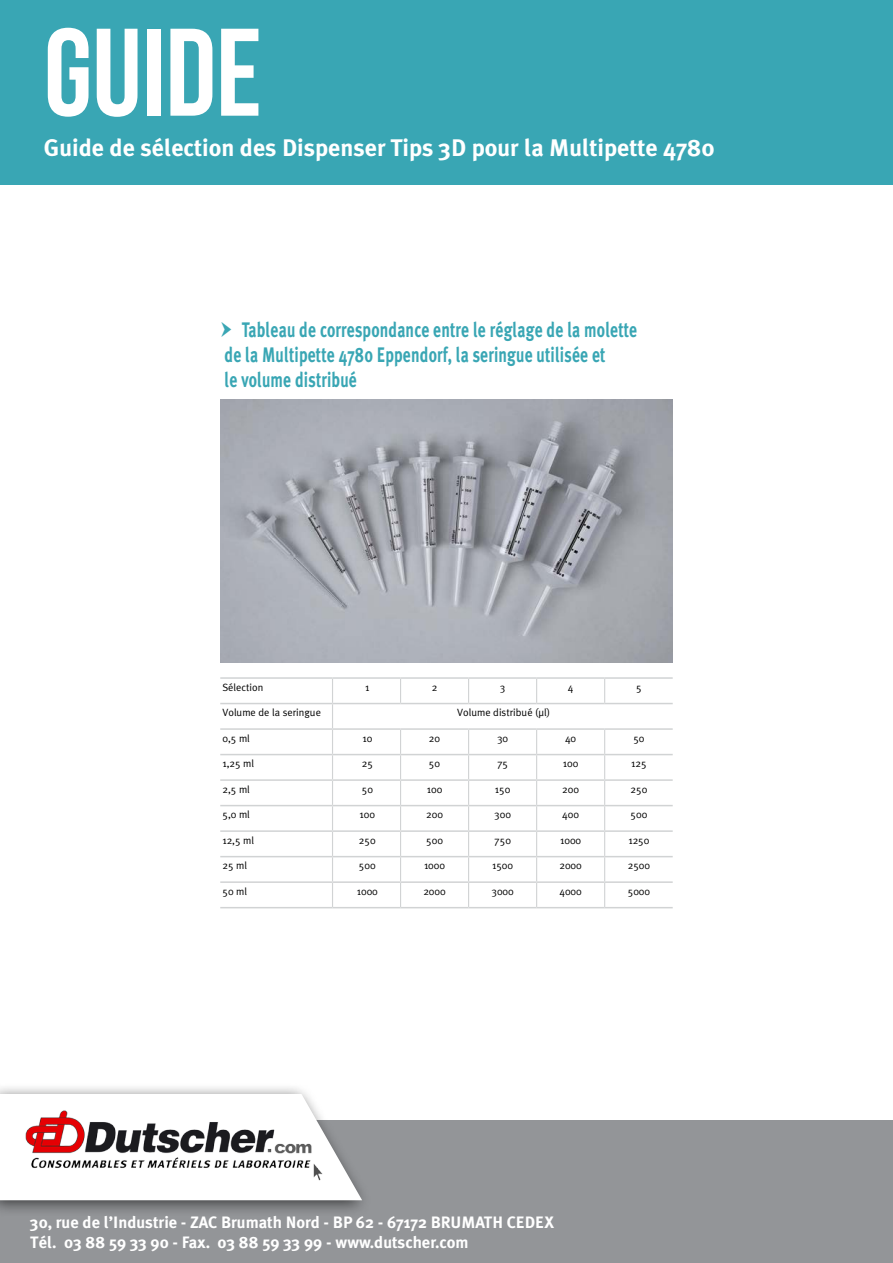
<style>
.page{position:relative;width:893px;height:1263px;background:#fff}
.page>*{position:absolute;margin:0;border:0;box-sizing:border-box;transform-origin:0 0}
.t1{font:124.2px "Bebas Neue";color:#fff}
.t2{font:700 24px "Meta Plus";color:#fff}
.t3{font:700 21px/25.2px "Meta Plus";letter-spacing:.01em;color:#39a6b4;scale:.75 1}
.t4{font:700 16.5px/19.8px "Meta Plus";color:#fff}
.t5{font:10.5px "Meta Plus Normal";color:#000}
</style>
<div class="page">
<div style="left:0;top:0;width:893px;height:185px;background:#39a6b4"></div>
<div style="left:0;top:1120px;width:893px;height:143px;background:#939598"></div>
<div style="left:0;top:1082px;width:371px;height:135px;background:#000;opacity:.6"></div>
<svg style="left:0;top:1094px;width:362px;height:106px"></svg>
<img style="left:21px;top:1106px;width:320px;height:82px">
<img style="left:220px;top:399px;width:453px;height:263px">
<svg style="left:400px;top:679px;width:1px;height:24px"></svg>
<svg style="left:468px;top:679px;width:1px;height:24px"></svg>
<svg style="left:536px;top:679px;width:1px;height:24px"></svg>
<svg style="left:604px;top:679px;width:1px;height:24px"></svg>
<svg style="left:332px;top:679px;width:1px;height:228px"></svg>
<svg style="left:400px;top:730px;width:1px;height:177px"></svg>
<svg style="left:468px;top:730px;width:1px;height:177px"></svg>
<svg style="left:536px;top:730px;width:1px;height:177px"></svg>
<svg style="left:604px;top:730px;width:1px;height:177px"></svg>
<hr style="left:220px;top:728px;width:113px;height:2px;background:#d1d3d4">
<hr style="left:333px;top:728px;width:68px;height:2px;background:#d1d3d4">
<hr style="left:401px;top:728px;width:68px;height:2px;background:#d1d3d4">
<hr style="left:469px;top:728px;width:68px;height:2px;background:#d1d3d4">
<hr style="left:537px;top:728px;width:68px;height:2px;background:#d1d3d4">
<hr style="left:605px;top:728px;width:68px;height:2px;background:#d1d3d4">
<hr style="left:220px;top:754px;width:113px;height:1px;background:#d1d3d4">
<hr style="left:333px;top:754px;width:68px;height:1px;background:#d1d3d4">
<hr style="left:401px;top:754px;width:68px;height:1px;background:#d1d3d4">
<hr style="left:469px;top:754px;width:68px;height:1px;background:#d1d3d4">
<hr style="left:537px;top:754px;width:68px;height:1px;background:#d1d3d4">
<hr style="left:605px;top:754px;width:68px;height:1px;background:#d1d3d4">
<hr style="left:220px;top:779px;width:113px;height:2px;background:#d1d3d4">
<hr style="left:333px;top:779px;width:68px;height:2px;background:#d1d3d4">
<hr style="left:401px;top:779px;width:68px;height:2px;background:#d1d3d4">
<hr style="left:469px;top:779px;width:68px;height:2px;background:#d1d3d4">
<hr style="left:537px;top:779px;width:68px;height:2px;background:#d1d3d4">
<hr style="left:605px;top:779px;width:68px;height:2px;background:#d1d3d4">
<hr style="left:220px;top:805px;width:113px;height:1px;background:#d1d3d4">
<hr style="left:333px;top:805px;width:68px;height:1px;background:#d1d3d4">
<hr style="left:401px;top:805px;width:68px;height:1px;background:#d1d3d4">
<hr style="left:469px;top:805px;width:68px;height:1px;background:#d1d3d4">
<hr style="left:537px;top:805px;width:68px;height:1px;background:#d1d3d4">
<hr style="left:605px;top:805px;width:68px;height:1px;background:#d1d3d4">
<hr style="left:220px;top:830px;width:113px;height:2px;background:#d1d3d4">
<hr style="left:333px;top:830px;width:68px;height:2px;background:#d1d3d4">
<hr style="left:401px;top:830px;width:68px;height:2px;background:#d1d3d4">
<hr style="left:469px;top:830px;width:68px;height:2px;background:#d1d3d4">
<hr style="left:537px;top:830px;width:68px;height:2px;background:#d1d3d4">
<hr style="left:605px;top:830px;width:68px;height:2px;background:#d1d3d4">
<hr style="left:220px;top:856px;width:113px;height:1px;background:#d1d3d4">
<hr style="left:333px;top:856px;width:68px;height:1px;background:#d1d3d4">
<hr style="left:401px;top:856px;width:68px;height:1px;background:#d1d3d4">
<hr style="left:469px;top:856px;width:68px;height:1px;background:#d1d3d4">
<hr style="left:537px;top:856px;width:68px;height:1px;background:#d1d3d4">
<hr style="left:605px;top:856px;width:68px;height:1px;background:#d1d3d4">
<hr style="left:220px;top:881px;width:113px;height:2px;background:#d1d3d4">
<hr style="left:333px;top:881px;width:68px;height:2px;background:#d1d3d4">
<hr style="left:401px;top:881px;width:68px;height:2px;background:#d1d3d4">
<hr style="left:469px;top:881px;width:68px;height:2px;background:#d1d3d4">
<hr style="left:537px;top:881px;width:68px;height:2px;background:#d1d3d4">
<hr style="left:605px;top:881px;width:68px;height:2px;background:#d1d3d4">
<hr style="left:220px;top:907px;width:113px;height:1px;background:#d1d3d4">
<hr style="left:333px;top:907px;width:68px;height:1px;background:#d1d3d4">
<hr style="left:401px;top:907px;width:68px;height:1px;background:#d1d3d4">
<hr style="left:469px;top:907px;width:68px;height:1px;background:#d1d3d4">
<hr style="left:537px;top:907px;width:68px;height:1px;background:#d1d3d4">
<hr style="left:605px;top:907px;width:68px;height:1px;background:#d1d3d4">
<hr style="left:220px;top:677px;width:113px;height:2px;background:#d1d3d4">
<hr style="left:333px;top:677px;width:68px;height:2px;background:#d1d3d4">
<hr style="left:401px;top:677px;width:68px;height:2px;background:#d1d3d4">
<hr style="left:469px;top:677px;width:68px;height:2px;background:#d1d3d4">
<hr style="left:537px;top:677px;width:68px;height:2px;background:#d1d3d4">
<hr style="left:605px;top:677px;width:68px;height:2px;background:#d1d3d4">
<hr style="left:220px;top:703px;width:113px;height:1px;background:#d1d3d4">
<hr style="left:333px;top:703px;width:68px;height:1px;background:#d1d3d4">
<hr style="left:401px;top:703px;width:68px;height:1px;background:#d1d3d4">
<hr style="left:469px;top:703px;width:68px;height:1px;background:#d1d3d4">
<hr style="left:537px;top:703px;width:68px;height:1px;background:#d1d3d4">
<hr style="left:605px;top:703px;width:68px;height:1px;background:#d1d3d4">
<h1 class="t1" style="left:44px;top:5px;width:219px">Guide</h1>
<h2 class="t2" style="left:44px;top:133px;width:672px">Guide de sélection des Dispenser Tips 3D pour la Multipette 4780</h2>
<h3 class="t3" style="left:225px;top:317px;width:552px;text-indent:17px">Tableau de correspondance entre le réglage de la molette de la Multipette 4780 Eppendorf, la seringue utilisée et<br>le volume distribué</h3>
<p class="t5" style="left:222px;top:681px;width:43px">Sélection</p>
<p class="t5" style="left:365px;top:681px;width:6px">1</p>
<p class="t5" style="left:432px;top:681px;width:7px">2</p>
<p class="t5" style="left:500px;top:681px;width:7px">3</p>
<p class="t5" style="left:568px;top:681px;width:7px">4</p>
<p class="t5" style="left:636px;top:681px;width:7px">5</p>
<p class="t5" style="left:222px;top:707px;width:100px">Volume de la seringue</p>
<p class="t5" style="left:457px;top:707px;width:95px">Volume distribué (µl)</p>
<p class="t5" style="left:222px;top:732px;width:29px">0,5 ml</p>
<p class="t5" style="left:362px;top:732px;width:11px">10</p>
<p class="t5" style="left:429px;top:732px;width:13px">20</p>
<p class="t5" style="left:497px;top:732px;width:13px">30</p>
<p class="t5" style="left:565px;top:732px;width:13px">40</p>
<p class="t5" style="left:633px;top:732px;width:13px">50</p>
<p class="t5" style="left:222px;top:758px;width:33px">1,25 ml</p>
<p class="t5" style="left:362px;top:758px;width:13px">25</p>
<p class="t5" style="left:429px;top:758px;width:13px">50</p>
<p class="t5" style="left:497px;top:758px;width:13px">75</p>
<p class="t5" style="left:563px;top:758px;width:17px">100</p>
<p class="t5" style="left:631px;top:758px;width:17px">125</p>
<p class="t5" style="left:222px;top:783px;width:29px">2,5 ml</p>
<p class="t5" style="left:362px;top:783px;width:13px">50</p>
<p class="t5" style="left:427px;top:783px;width:17px">100</p>
<p class="t5" style="left:495px;top:783px;width:17px">150</p>
<p class="t5" style="left:562px;top:783px;width:18px">200</p>
<p class="t5" style="left:630px;top:783px;width:18px">250</p>
<p class="t5" style="left:222px;top:809px;width:29px">5,0 ml</p>
<p class="t5" style="left:360px;top:809px;width:17px">100</p>
<p class="t5" style="left:426px;top:809px;width:18px">200</p>
<p class="t5" style="left:494px;top:809px;width:18px">300</p>
<p class="t5" style="left:562px;top:809px;width:18px">400</p>
<p class="t5" style="left:630px;top:809px;width:18px">500</p>
<p class="t5" style="left:222px;top:834px;width:33px">12,5 ml</p>
<p class="t5" style="left:359px;top:834px;width:18px">250</p>
<p class="t5" style="left:426px;top:834px;width:18px">500</p>
<p class="t5" style="left:494px;top:834px;width:18px">750</p>
<p class="t5" style="left:560px;top:834px;width:23px">1000</p>
<p class="t5" style="left:628px;top:834px;width:23px">1250</p>
<p class="t5" style="left:222px;top:860px;width:26px">25 ml</p>
<p class="t5" style="left:359px;top:860px;width:18px">500</p>
<p class="t5" style="left:424px;top:860px;width:23px">1000</p>
<p class="t5" style="left:492px;top:860px;width:23px">1500</p>
<p class="t5" style="left:559px;top:860px;width:24px">2000</p>
<p class="t5" style="left:628px;top:860px;width:24px">2500</p>
<p class="t5" style="left:222px;top:885px;width:26px">50 ml</p>
<p class="t5" style="left:357px;top:885px;width:23px">1000</p>
<p class="t5" style="left:423px;top:885px;width:24px">2000</p>
<p class="t5" style="left:491px;top:885px;width:24px">3000</p>
<p class="t5" style="left:559px;top:885px;width:24px">4000</p>
<p class="t5" style="left:628px;top:885px;width:24px">5000</p>
<h3 class="t4" style="left:30px;top:1212px;width:525px">30, rue de l’Industrie - ZAC Brumath Nord - BP 62 - 67172 BRUMATH CEDEX<br>Tél. 03 88 59 33 90 - Fax. 03 88 59 33 99 - www.dutscher.com</h3>
</div>
